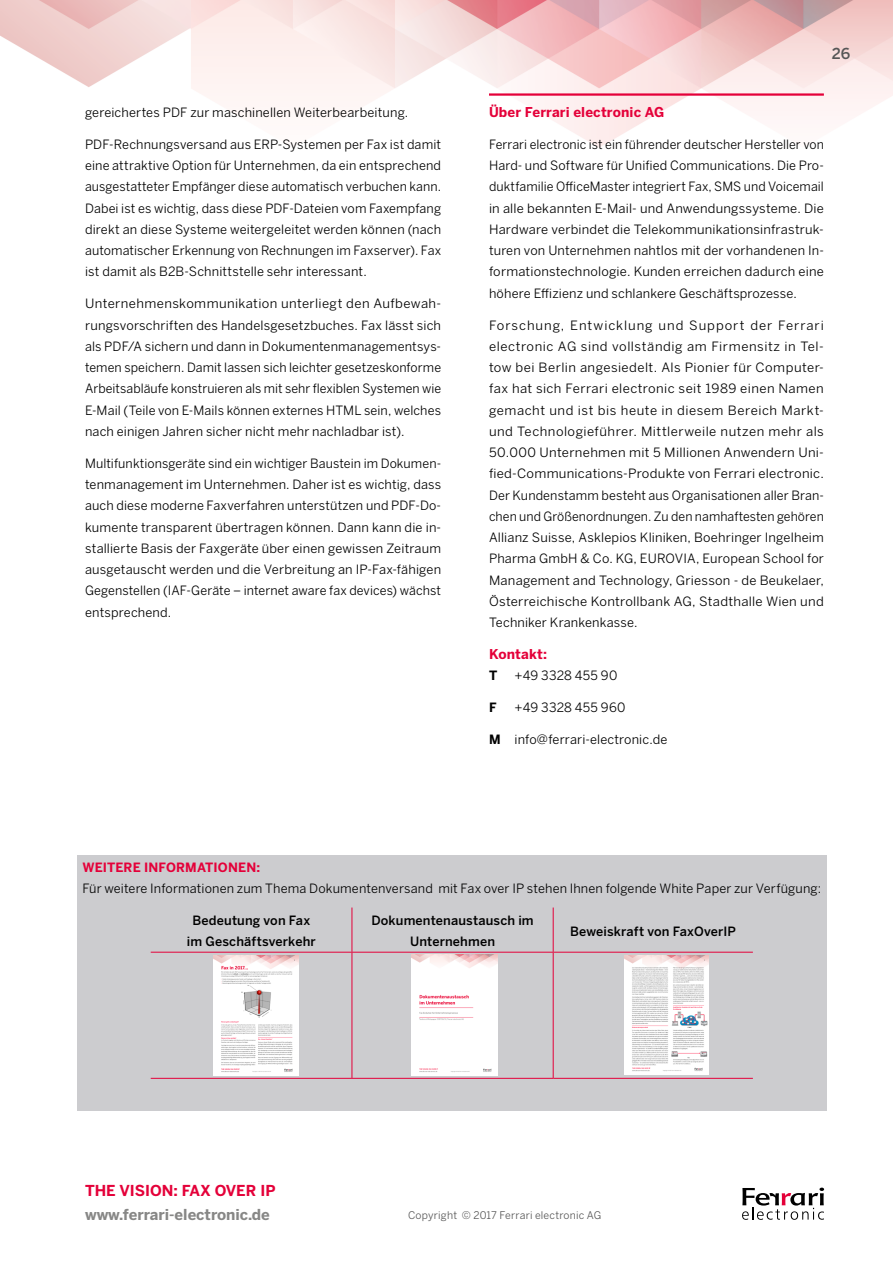
<style>
.page{position:relative;width:893px;height:1263px;background:#fff}
.page>*{position:absolute;margin:0;border:0;box-sizing:border-box;transform-origin:0 0}
.t1{font:700 15px "Benton Sans";color:#878786}
.t2{font:700 15px "Benton Sans";color:#e40039}
.t3{font:500 15px "Benton Sans";color:#565656}
.t4{font:700 13.5px "Benton Sans";letter-spacing:.01em;color:#e40039}
.t5{font:12.75px/21.3px "Benton Sans";letter-spacing:.01em;color:#000;text-align:justify}
.t6{font:500 12.75px/21.3px "Benton Sans";letter-spacing:.01em;color:#000;text-align:center}
.t7{font:700 12.75px "Benton Sans";letter-spacing:.01em;color:#e40039}
.t8{font:700 12.75px "Benton Sans";color:#000}
.t9{font:10.5px "Benton Sans";letter-spacing:.02em;color:#565656}
.s1{font-weight:700}
</style>
<div class="page">
<img style="left:0;top:0;width:893px;height:147px">
<svg style="left:742px;top:1187px;width:82px;height:33px"></svg>
<hr style="left:489px;top:93px;width:335px;height:3px;background:#e40039">
<div style="left:77px;top:856px;width:749px;height:255px;background:#cccccf"></div>
<hr style="left:553px;top:952px;width:200px;height:1px;background:#e40039">
<hr style="left:352px;top:907px;width:1px;height:45px;background:#e40039">
<hr style="left:553px;top:907px;width:1px;height:45px;background:#e40039">
<hr style="left:151px;top:952px;width:201px;height:1px;background:#e40039">
<hr style="left:352px;top:952px;width:201px;height:1px;background:#e40039">
<hr style="left:352px;top:952px;width:1px;height:126px;background:#e40039">
<hr style="left:553px;top:952px;width:1px;height:126px;background:#e40039">
<hr style="left:151px;top:1078px;width:201px;height:1px;background:#e40039">
<hr style="left:352px;top:1078px;width:201px;height:1px;background:#e40039">
<hr style="left:553px;top:1078px;width:200px;height:1px;background:#e40039">
<img style="left:213px;top:955px;width:85px;height:121px">
<img style="left:411px;top:954px;width:86px;height:122px">
<img style="left:624px;top:955px;width:84px;height:120px">
<p class="t5" style="left:85px;top:101px;width:325px">gereichertes PDF zur maschinellen Weiterbearbeitung.</p>
<p class="t5" style="left:85px;top:133px;width:358px">PDF-Rechnungsversand aus ERP-Systemen per Fax ist damit eine attraktive Option für Unternehmen, da ein entsprechend ausgestatteter Empfänger diese automatisch verbuchen kann.<br>Dabei ist es wichtig, dass diese PDF-Dateien vom Faxempfang direkt an diese Systeme weitergeleitet werden können (nach automatischer Erkennung von Rechnungen im Faxserver). Fax ist damit als B2B-Schnittstelle sehr interessant.</p>
<p class="t5" style="left:85px;top:293px;width:358px">Unternehmenskommunikation unterliegt den Aufbewah&shy;rungsvorschriften des Handelsgesetzbuches. Fax lässt sich als PDF/A sichern und dann in Dokumentenmanagementsys&shy;temen speichern. Damit lassen sich leichter gesetzeskonforme Arbeitsabläufe konstruieren als mit sehr flexiblen Systemen wie E-Mail (Teile von E-Mails können externes HTML sein, welches nach einigen Jahren sicher nicht mehr nachladbar ist).</p>
<p class="t5" style="left:85px;top:452px;width:358px">Multifunktionsgeräte sind ein wichtiger Baustein im Dokumen&shy;tenmanagement im Unternehmen. Daher ist es wichtig, dass auch diese moderne Faxverfahren unterstützen und PDF-Do&shy;kumente transparent übertragen können. Dann kann die in&shy;stallierte Basis der Faxgeräte über einen gewissen Zeitraum ausgetauscht werden und die Verbreitung an IP-Fax-fähigen Gegenstellen (IAF-Geräte – internet aware fax devices) wächst entsprechend.</p>
<p class="t3" style="left:832px;top:45px;width:20px">26</p>
<p class="t4" style="left:489px;top:104px;width:177px">Über Ferrari electronic AG</p>
<p class="t5" style="left:489px;top:133px;width:336px">Ferrari electronic ist ein führender deutscher Hersteller von Hard- und Software für Unified Communications. Die Pro&shy;duktfamilie OfficeMaster integriert Fax, SMS und Voicemail in alle bekannten E-Mail- und Anwendungssysteme. Die Hardware verbindet die Telekommunikationsinfrastruk&shy;turen von Unternehmen nahtlos mit der vorhandenen In&shy;formationstechnologie. Kunden erreichen dadurch eine höhere Effizienz und schlankere Geschäftsprozesse.</p>
<p class="t5" style="left:489px;top:314px;width:336px">Forschung, Entwicklung und Support der Ferrari electronic AG sind vollständig am Firmensitz in Tel&shy;tow bei Berlin angesiedelt. Als Pionier für Computer&shy;fax hat sich Ferrari electronic seit 1989 einen Namen gemacht und ist bis heute in diesem Bereich Markt&shy;und Technologieführer. Mittlerweile nutzen mehr als 50.000 Unternehmen mit 5 Millionen Anwendern Uni&shy;fied-Communications-Produkte von Ferrari electronic.<br>Der Kundenstamm besteht aus Organisationen aller Bran&shy;chen und Größenordnungen. Zu den namhaftesten gehören Allianz Suisse, Asklepios Kliniken, Boehringer Ingelheim Pharma GmbH &amp; Co. KG, EUROVIA, European School for Management and Technology, Griesson - de Beukelaer, Österreichische Kontrollbank AG, Stadthalle Wien und Techniker Krankenkasse.</p>
<p class="t4" style="left:489px;top:646px;width:60px">Kontakt:</p>
<p class="t8" style="left:489px;top:668px;width:10px">T</p>
<p class="t5" style="left:514px;top:665px;width:104px">+49 3328 455 90</p>
<p class="t8" style="left:489px;top:700px;width:9px">F</p>
<p class="t5" style="left:514px;top:697px;width:112px">+49 3328 455 960</p>
<p class="t5" style="left:489px;top:729px;width:180px"><span class="s1">M</span> info@ferrari-electronic.de</p>
<p class="t7" style="left:82px;top:859px;width:179px">WEITERE INFORMATIONEN:</p>
<p class="t5" style="left:82px;top:877px;width:740px">Für weitere Informationen zum Thema Dokumentenversand mit Fax over IP stehen Ihnen folgende White Paper zur Verfügung:</p>
<p class="t6" style="left:187px;top:909px;width:130px">Bedeutung von Fax im Geschäftsverkehr</p>
<p class="t6" style="left:371px;top:909px;width:164px">Dokumentenaustausch im<br>Unternehmen</p>
<p class="t6" style="left:570px;top:920px;width:167px">Beweiskraft von FaxOverIP</p>
<p class="t2" style="left:85px;top:1182px;width:192px">THE VISION: FAX OVER IP</p>
<p class="t1" style="left:85px;top:1206px;width:186px">www.ferrari-electronic.de</p>
<p class="t9" style="left:408px;top:1209px;width:195px">Copyright © 2017 Ferrari electronic AG</p>
</div>
